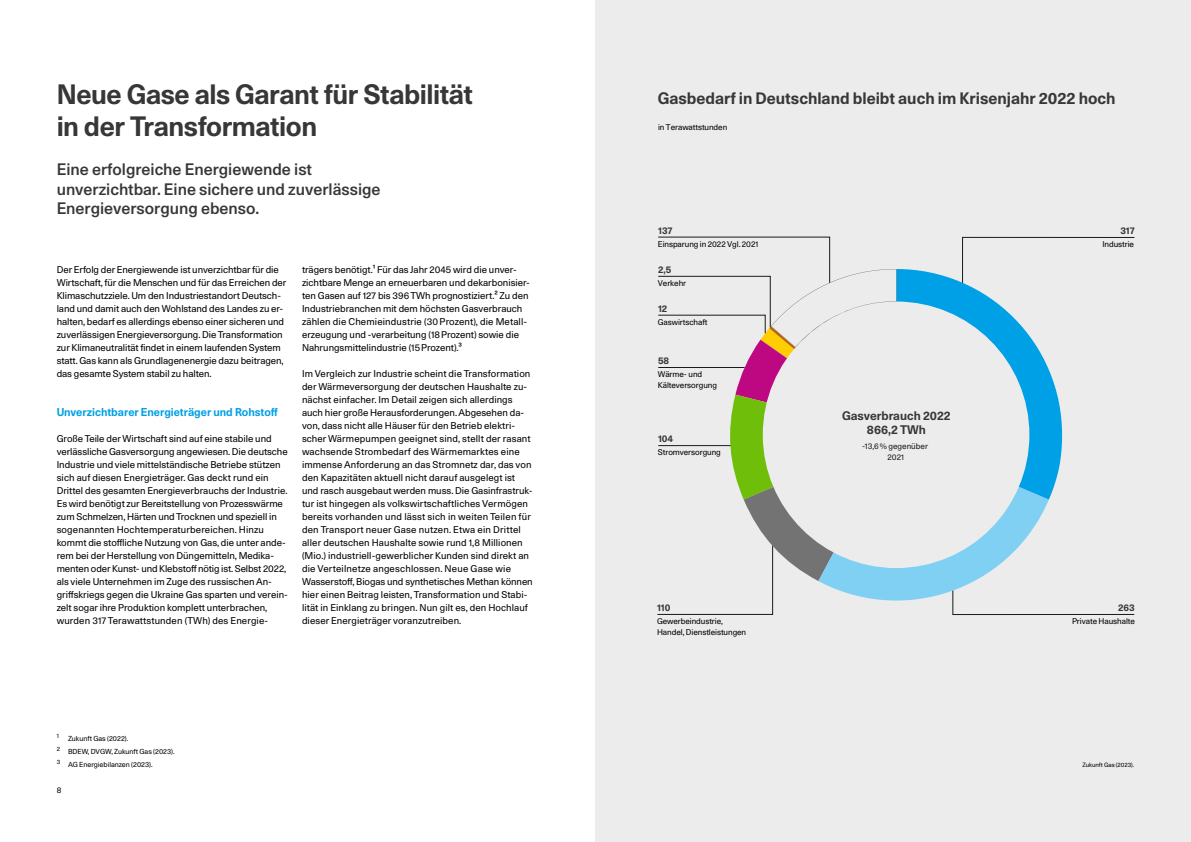
<style>
.page{position:relative;width:1191px;height:842px;background:#fff}
.page>*{position:absolute;margin:0;border:0;box-sizing:border-box;transform-origin:0 0}
.DE_Headline_Bold_27{font:700 27px/32.5px "Unica 77 LL";letter-spacing:-.015em;color:#373737}
.DE_Subheadline_Mediu{font:500 16px/19.5px "Unica 77 LL";color:#373737}
.t1{font:700 16px "Unica 77 LL";color:#373737}
.t2{font:700 12px/14px "Unica 77 LL";color:#373737;text-align:center}
.DE_Subhead_11pt_Sky{font:700 11px "Unica 77 LL";color:#00a0e6}
.DE_Fließtext_9_5pt{font:9.5px/13px "Unica 77 LL";color:#000}
.t3{font:700 9.5px "Unica 77 LL";color:#373737}
.t4{font:8px/11px "Unica 77 LL";letter-spacing:-.01em;color:#000}
.t5{font:8px/11px "Unica 77 LL";color:#1a1a18;text-align:center}
.t6{font:7px "Unica 77 LL";color:#000}
.t7{font:6px "Unica 77 LL";color:#000}
.s1{font-weight:500}
</style>
<div class="page">
<div style="left:595px;top:0;width:596px;height:842px;background:#ececed"></div>
<svg style="left:657px;top:237px;width:477px;height:378px"></svg>
<p class="DE_Headline_Bold_27" style="left:57px;top:77px;width:418px">Neue Gase als Garant für Stabilität in der Transformation</p>
<p class="DE_Subheadline_Mediu" style="left:57px;top:159px;width:325px">Eine erfolgreiche Energiewende ist unverzichtbar. Eine sichere und zuverlässige<br>Energieversorgung ebenso.</p>
<p class="DE_Fließtext_9_5pt" style="left:57px;top:263px;width:231px">Der Erfolg der Energiewende ist unverzichtbar für die Wirtschaft, für die Menschen und für das Erreichen der Klimaschutzziele. Um den Industriestandort Deutsch&shy;land und damit auch den Wohlstand des Landes zu er&shy;halten, bedarf es allerdings ebenso einer sicheren und zuverlässigen Energieversorgung. Die Transformation zur Klimaneutralität findet in einem laufenden System statt. Gas kann als Grundlagenenergie dazu beitragen, das gesamte System stabil zu halten.</p>
<p class="DE_Subhead_11pt_Sky" style="left:57px;top:404px;width:222px">Unverzichtbarer Energieträger und Rohstoff</p>
<p class="DE_Fließtext_9_5pt" style="left:57px;top:432px;width:233px">Große Teile der Wirtschaft sind auf eine stabile und verlässliche Gasversorgung angewiesen. Die deutsche Industrie und viele mittelständische Betriebe stützen sich auf diesen Energieträger. Gas deckt rund ein Drittel des gesamten Energieverbrauchs der Industrie.<br>Es wird benötigt zur Bereitstellung von Prozesswärme zum Schmelzen, Härten und Trocknen und speziell in sogenannten Hochtemperaturbereichen. Hinzu kommt die stoffliche Nutzung von Gas, die unter ande&shy;rem bei der Herstellung von Düngemitteln, Medika&shy;menten oder Kunst- und Klebstoff nötig ist. Selbst 2022, als viele Unternehmen im Zuge des russischen An&shy;griffskriegs gegen die Ukraine Gas sparten und verein&shy;zelt sogar ihre Produktion komplett unterbrachen, wurden 317 Terawattstunden (TWh) des Energie-</p>
<p class="DE_Fließtext_9_5pt" style="left:302px;top:263px;width:229px">trägers benötigt.<span class="s1">1</span> Für das Jahr 2045 wird die unver&shy;zichtbare Menge an erneuerbaren und dekarbonisier&shy;ten Gasen auf 127 bis 396 TWh prognostiziert.<span class="s1">2</span> Zu den Industriebranchen mit dem höchsten Gasverbrauch zählen die Chemieindustrie (30 Prozent), die Metall&shy;erzeugung und -verarbeitung (18 Prozent) sowie die Nahrungsmittelindustrie (15 Prozent).<span class="s1">3</span></p>
<p class="DE_Fließtext_9_5pt" style="left:302px;top:367px;width:232px">Im Vergleich zur Industrie scheint die Transformation der Wärmeversorgung der deutschen Haushalte zu&shy;nächst einfacher. Im Detail zeigen sich allerdings auch hier große Herausforderungen. Abgesehen da&shy;von, dass nicht alle Häuser für den Betrieb elektri&shy;scher Wärmepumpen geeignet sind, stellt der rasant wachsende Strombedarf des Wärmemarktes eine immense Anforderung an das Stromnetz dar, das von den Kapazitäten aktuell nicht darauf ausgelegt ist und rasch ausgebaut werden muss. Die Gasinfrastruk&shy;tur ist hingegen als volkswirtschaftliches Vermögen bereits vorhanden und lässt sich in weiten Teilen für den Transport neuer Gase nutzen. Etwa ein Drittel aller deutschen Haushalte sowie rund 1,8 Millionen (Mio.) industriell-gewerblicher Kunden sind direkt an die Verteilnetze angeschlossen. Neue Gase wie Wasserstoff, Biogas und synthetisches Methan können hier einen Beitrag leisten, Transformation und Stabi&shy;lität in Einklang zu bringen. Nun gilt es, den Hochlauf dieser Energieträger voranzutreiben.</p>
<p class="t7" style="left:57px;top:732px;width:4px">1</p>
<p class="t6" style="left:68px;top:734px;width:62px">Zukunft Gas (2022).</p>
<p class="t6" style="left:57px;top:747px;width:119px"><sup>2</sup> BDEW, DVGW, Zukunft Gas (2023).</p>
<p class="t6" style="left:57px;top:760px;width:97px"><sup>3</sup> AG Energiebilanzen (2023).</p>
<p class="t4" style="left:57px;top:784px;width:6px">8</p>
<p class="t1" style="left:658px;top:87px;width:459px">Gasbedarf in Deutschland bleibt auch im Krisenjahr 2022 hoch</p>
<p class="t4" style="left:658px;top:122px;width:71px">in Terawattstunden</p>
<p class="t3" style="left:658px;top:224px;width:16px">137</p>
<p class="t3" style="left:1120px;top:224px;width:16px">317</p>
<p class="t4" style="left:658px;top:238px;width:102px">Einsparung in 2022 Vgl. 2021</p>
<p class="t4" style="left:1102px;top:238px;width:33px">Industrie</p>
<p class="t3" style="left:658px;top:263px;width:15px">2,5</p>
<p class="t4" style="left:658px;top:277px;width:30px">Verkehr</p>
<p class="t3" style="left:658px;top:302px;width:11px">12</p>
<p class="t4" style="left:658px;top:316px;width:51px">Gaswirtschaft</p>
<p class="t3" style="left:658px;top:354px;width:13px">58</p>
<p class="t4" style="left:658px;top:368px;width:61px">Wärme- und<br>Kälteversorgung</p>
<p class="t3" style="left:658px;top:432px;width:17px">104</p>
<p class="t4" style="left:658px;top:446px;width:65px">Stromversorgung</p>
<p class="t2" style="left:842px;top:409px;width:110px">Gasverbrauch 2022<br>866,2 TWh</p>
<p class="t5" style="left:862px;top:440px;width:68px">-13,6 % gegenüber<br>2021</p>
<p class="t3" style="left:657px;top:601px;width:15px">110</p>
<p class="t3" style="left:1118px;top:601px;width:18px">263</p>
<p class="t4" style="left:657px;top:615px;width:91px">Gewerbeindustrie,<br>Handel, Dienstleistungen</p>
<p class="t4" style="left:1072px;top:615px;width:64px">Private Haushalte</p>
<p class="t7" style="left:1082px;top:761px;width:53px">Zukunft Gas (2023).</p>
</div>
